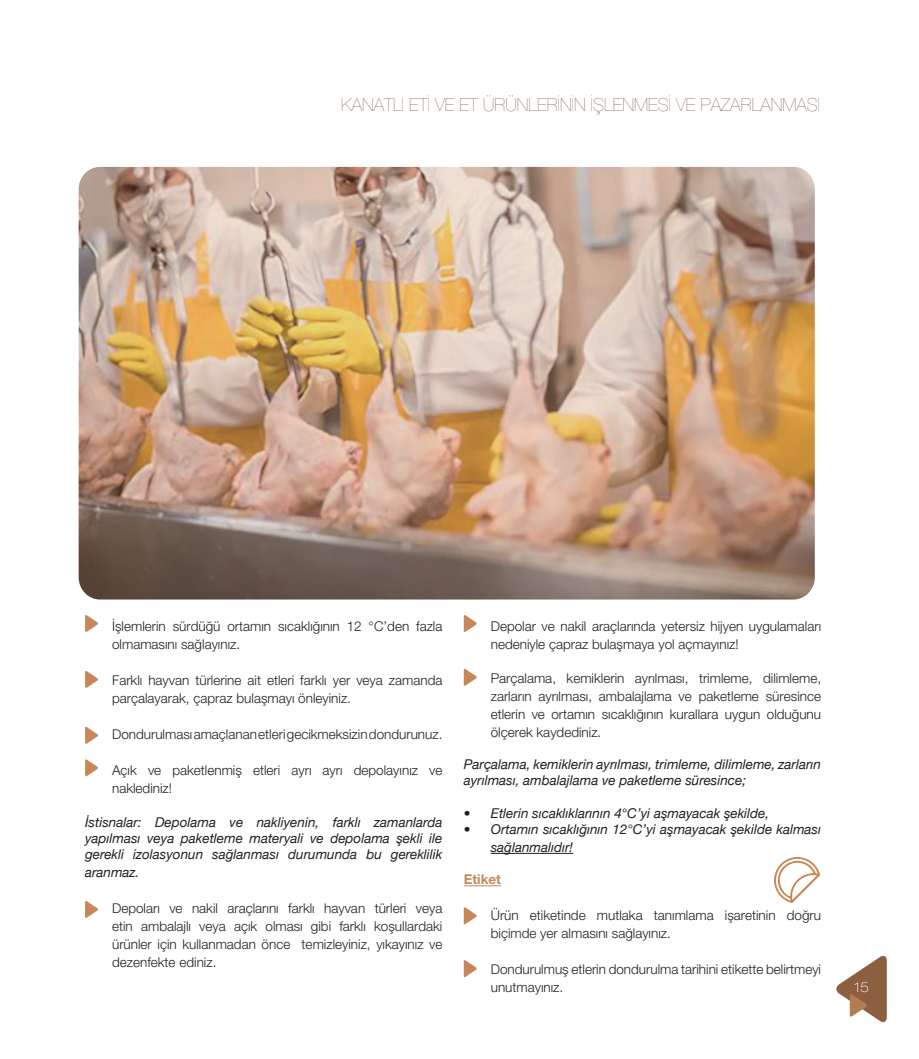
<style>
.page{position:relative;width:919px;height:1059px;background:#fff}
.page>*{position:absolute;margin:0;border:0;box-sizing:border-box;transform-origin:0 0}
.t1{font:200 18px "Helvetica Neue LT Pro";color:#7a4d30}
.t2{font:300 13.5px/18px "Helvetica Neue LT Pro";color:#231f20}
.t3{font:italic 13.5px/16.2px "Helvetica Neue";color:#231f20}
.t4{font:700 13.5px "Helvetica Neue LT Pro";color:#c88758}
.t5{font:100 expanded 13.5px "Helvetica Neue LT Pro";color:#fff}
</style>
<div class="page">
<svg style="left:836px;top:955px;width:50px;height:68px"></svg>
<hr style="left:490px;top:853px;width:83px;height:1px;background:#231f20">
<hr style="left:463px;top:885px;width:38px;height:1px;background:#c88758">
<svg style="left:774px;top:857px;width:46px;height:46px"></svg>
<img style="left:79px;top:167px;width:735px;height:432px;border-radius:22px">
<svg style="left:85px;top:615px;width:13px;height:17px"></svg>
<svg style="left:85px;top:671px;width:13px;height:17px"></svg>
<svg style="left:85px;top:726px;width:13px;height:18px"></svg>
<svg style="left:85px;top:759px;width:13px;height:18px"></svg>
<svg style="left:85px;top:901px;width:13px;height:17px"></svg>
<svg style="left:463px;top:615px;width:14px;height:17px"></svg>
<svg style="left:463px;top:668px;width:14px;height:18px"></svg>
<svg style="left:463px;top:907px;width:14px;height:17px"></svg>
<svg style="left:463px;top:960px;width:14px;height:17px"></svg>
<h1 class="t1" style="left:341px;top:94px;width:480px">KANATLI ETİ VE ET ÜRÜNLERİNİN İŞLENMESİ VE PAZARLANMASI</h1>
<p class="t2" style="left:112px;top:616px;width:332px;text-indent:-27px">➢ İşlemlerin sürdüğü ortamın sıcaklığının 12 °C’den fazla olmamasını sağlayınız.</p>
<p class="t2" style="left:112px;top:670px;width:332px;text-indent:-27px">➢ Farklı hayvan türlerine ait etleri farklı yer veya zamanda parçalayarak, çapraz bulaşmayı önleyiniz.</p>
<p class="t2" style="left:85px;top:724px;width:359px">➢ Dondurulması amaçlanan etleri gecikmeksizin dondurunuz.</p>
<p class="t2" style="left:112px;top:760px;width:332px;text-indent:-27px">➢ Açık ve paketlenmiş etleri ayrı ayrı depolayınız ve naklediniz!</p>
<p class="t3" style="left:85px;top:814px;width:359px;text-align:justify">İstisnalar: Depolama ve nakliyenin, farklı zamanlarda yapılması veya paketleme materyali ve depolama şekli ile gerekli izolasyonun sağlanması durumunda bu gereklilik</p>
<p class="t3" style="left:85px;top:864px;width:56px">aranmaz.</p>
<p class="t2" style="left:112px;top:899px;width:332px;text-align:justify;text-indent:-27px">➢ Depoları ve nakil araçlarını farklı hayvan türleri veya etin ambalajlı veya açık olması gibi farklı koşullardaki ürünler için kullanmadan önce temizleyiniz, yıkayınız ve dezenfekte ediniz.</p>
<p class="t2" style="left:490px;top:616px;width:332px;text-indent:-27px">➢ Depolar ve nakil araçlarında yetersiz hijyen uygulamaları nedeniyle çapraz bulaşmaya yol açmayınız!</p>
<p class="t2" style="left:490px;top:669px;width:332px;text-align:justify;text-indent:-27px">➢ Parçalama, kemiklerin ayrılması, trimleme, dilimleme, zarların ayrılması, ambalajlama ve paketleme süresince etlerin ve ortamın sıcaklığının kurallara uygun olduğunu ölçerek kaydediniz.</p>
<p class="t3" style="left:463px;top:756px;width:359px">Parçalama, kemiklerin ayrılması, trimleme, dilimleme, zarların ayrılması, ambalajlama ve paketleme süresince;</p>
<p class="t3" style="left:463px;top:804px;width:307px">• Etlerin sıcaklıklarının 4°C’yi aşmayacak şekilde,</p>
<p class="t3" style="left:490px;top:820px;width:332px;line-height:18px;text-indent:-27px">• Ortamın sıcaklığının 12°C’yi aşmayacak şekilde kalması sağlanmalıdır!</p>
<p class="t4" style="left:463px;top:871px;width:39px">Etiket</p>
<p class="t2" style="left:490px;top:906px;width:332px;text-indent:-27px">➢ Ürün etiketinde mutlaka tanımlama işaretinin doğru biçimde yer almasını sağlayınız.</p>
<p class="t2" style="left:490px;top:960px;width:332px;text-indent:-27px">➢ Dondurulmuş etlerin dondurulma tarihini etikette belirtmeyi unutmayınız.</p>
<p class="t5" style="left:854px;top:979px;width:16px">15</p>
</div>
